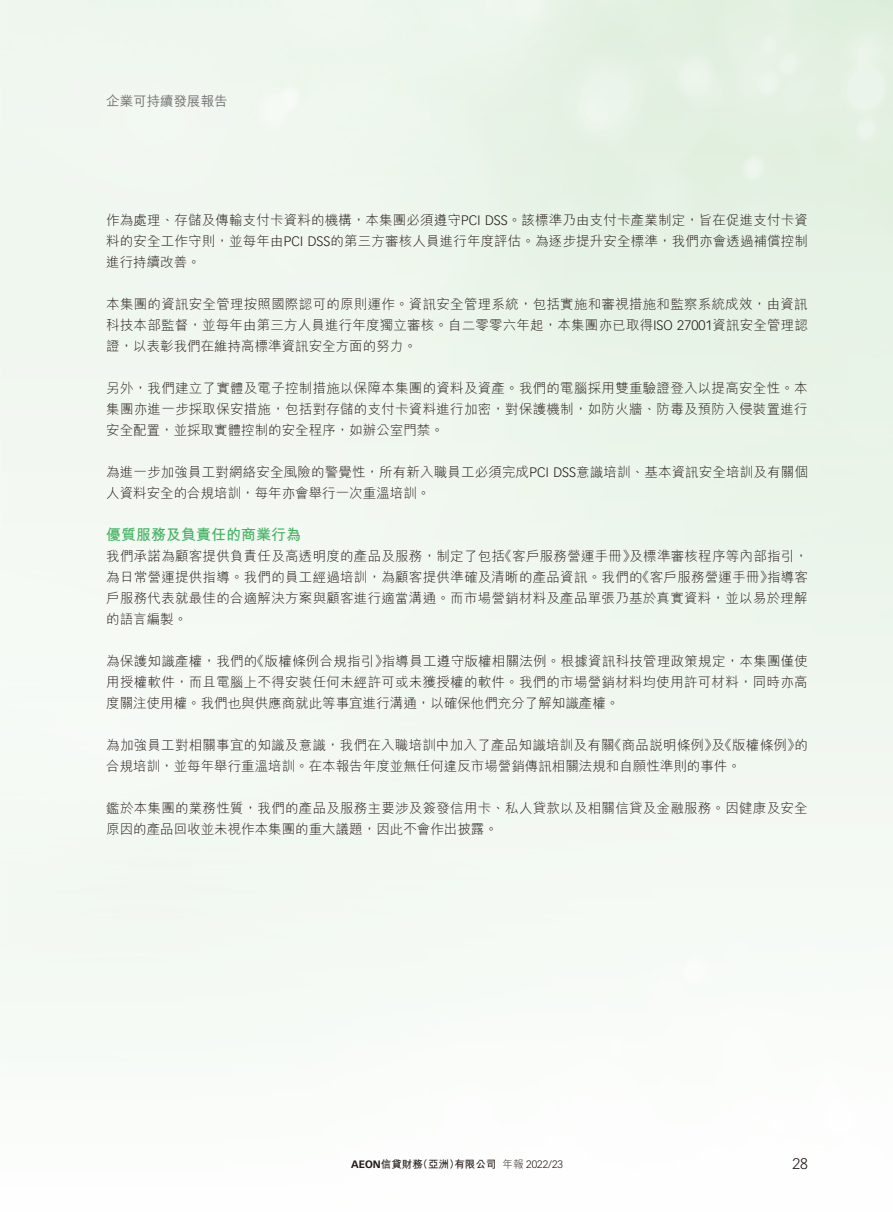
<style>
.page{position:relative;width:893px;height:1212px;background:#fff}
.page>*{position:absolute;margin:0;border:0;box-sizing:border-box;transform-origin:0 0}
.t1{font:700 15px "M Hei HK";color:#42b261}
.t2{font:300 15px "Vectora LT Std";color:#231916}
.t3{font:300 13.5px/21px "M Hei HK";letter-spacing:.02em;color:#231916}
.t4{font:300 13.5px/21px "M Hei HK";color:#231916}
.t5{font:500 13.5px "M Hei HK";color:#727272}
.t6{font:300 10.5px "Vectora LT Std";color:#231916}
.t7{font:700 10.5px "M Hei HK";color:#231916}
.t8{font:700 10.5px "Vectora LT Std";color:#231916}
.s1{font-family:"Vectora LT Std"}
.s2{font-family:"M Hei HK"}
</style>
<div class="page">
<p class="t5" style="left:106px;top:91px;width:123px">企業可持續發展報告</p>
<p class="t3" style="left:106px;top:209px;width:703px;text-align:justify">作為處理、存儲及傳輸支付卡資料的機構，本集團必須遵守<span class="s1">PCI DSS</span>。該標準乃由支付卡產業制定，旨在促進支付卡資料的安全工作守則，並每年由<span class="s1">PCI DSS</span>的第三方審核人員進行年度評估。為逐步提升安全標準，我們亦會透過補償控制進行持續改善。</p>
<p class="t3" style="left:106px;top:293px;width:703px;text-align:justify">本集團的資訊安全管理按照國際認可的原則運作。資訊安全管理系統，包括實施和審視措施和監察系統成效，由資訊科技本部監督，並每年由第三方人員進行年度獨立審核。自二零零六年起，本集團亦已取得<span class="s1">ISO 27001</span>資訊安全管理認證，以表彰我們在維持高標準資訊安全方面的努力。</p>
<p class="t3" style="left:106px;top:377px;width:703px;text-align:justify">另外，我們建立了實體及電子控制措施以保障本集團的資料及資產。我們的電腦採用雙重驗證登入以提高安全性。本集團亦進一步採取保安措施，包括對存儲的支付卡資料進行加密，對保護機制，如防火牆、防毒及預防入侵裝置進行安全配置，並採取實體控制的安全程序，如辦公室門禁。</p>
<p class="t3" style="left:106px;top:461px;width:703px">為進一步加強員工對網絡安全風險的警覺性，所有新入職員工必須完成<span class="s1">PCI DSS</span>意識培訓、基本資訊安全培訓及有關個人資料安全的合規培訓，每年亦會舉行一次重溫培訓。</p>
<p class="t1" style="left:106px;top:523px;width:196px">優質服務及負責任的商業行為</p>
<p class="t3" style="left:629px;top:545px;width:180px">及標準審核程序等內部指引，</p>
<p class="t3" style="left:106px;top:545px;width:400px">我們承諾為顧客提供負責任及高透明度的產品及服務，制定了包括</p>
<p class="t3" style="left:498px;top:545px;width:139px">《客戶服務營運手冊》</p>
<p class="t3" style="left:106px;top:566px;width:703px">為日常營運提供指導。我們的員工經過培訓，為顧客提供準確及清晰的產品資訊。我們的<br>戶服務代表就最佳的合適解決方案與顧客進行適當溝通。而市場營銷材料及產品單張乃基於真實資料，並以易於理解的語言編製。</p>
<p class="t3" style="left:382px;top:650px;width:428px">指導員工遵守版權相關法例。根據資訊科技管理政策規定，本集團僅使</p>
<p class="t3" style="left:636px;top:566px;width:139px">《客戶服務營運手冊》</p>
<p class="t3" style="left:767px;top:566px;width:43px">指導客</p>
<p class="t3" style="left:251px;top:650px;width:139px">《版權條例合規指引》</p>
<p class="t3" style="left:106px;top:650px;width:703px">為保護知識產權，我們的<br>用授權軟件，而且電腦上不得安裝任何未經許可或未獲授權的軟件。我們的市場營銷材料均使用許可材料，同時亦高度關注使用權。我們也與供應商就此等事宜進行溝通，以確保他們充分了解知識產權。</p>
<p class="t3" style="left:608px;top:734px;width:201px">《商品說明條例 《及》 版權條例的》</p>
<p class="t4" style="left:106px;top:734px;width:636px">為加強員工對相關事宜的知識及意識，我們在入職培訓中加入了產品知識培訓及有關<br>合規培訓，並每年舉行重溫培訓。在本報告年度並無任何違反市場營銷傳訊相關法規和自願性準則的事件。</p>
<p class="t3" style="left:106px;top:797px;width:703px">鑑於本集團的業務性質，我們的產品及服務主要涉及簽發信用卡、私人貸款以及相關信貸及金融服務。因健康及安全原因的產品回收並未視作本集團的重大議題，因此不會作出披露。</p>
<p class="t8" style="left:351px;top:1158px;width:73px">AEON<span class="s2">信貸財務</span></p>
<p class="t7" style="left:454px;top:1157px;width:43px">有限公司</p>
<p class="t7" style="left:418px;top:1157px;width:43px">（亞洲）</p>
<p class="t6" style="left:503px;top:1158px;width:62px"><span class="s2">年報</span> 2022/23</p>
<p class="t2" style="left:792px;top:1154px;width:17px">28</p>
</div>
